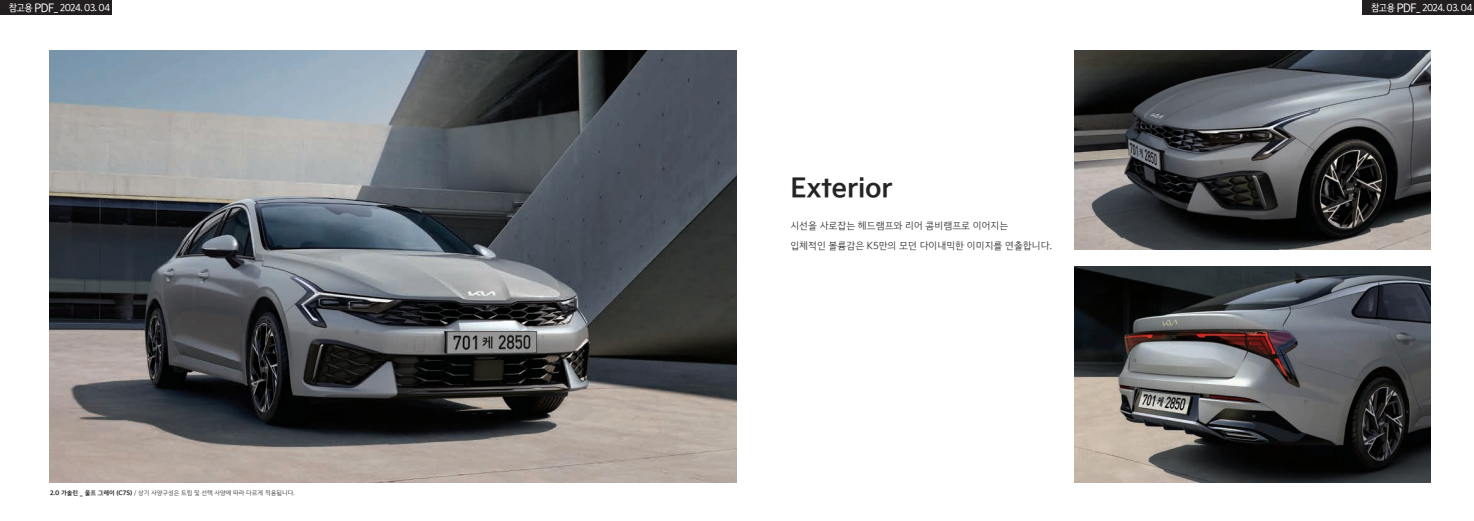
<style>
.page{position:relative;width:1474px;height:521px;background:#fff}
.page>*{position:absolute;margin:0;border:0;box-sizing:border-box;transform-origin:0 0}
.t1{font:26.25px "Kia Signature OTF Bold";letter-spacing:-.005em;color:#262324}
.t2{font:9.62px/20.1px "Kia Signature OTF Light";letter-spacing:-.005em;color:#262324}
.t3{font:9.62px "Kia Signature OTF Regular";letter-spacing:-.05em;color:#fff;scale:.93 1}
.t4{font:6.12px "Kia Signature OTF Light";letter-spacing:-.005em;color:#262324}
.s1{font-size:11.38px}
.s2{font-family:"Kia Signature OTF Bold"}
</style>
<div class="page">
<img style="left:1074px;top:266px;width:356px;height:217px">
<img style="left:50px;top:50px;width:687px;height:433px">
<img style="left:1074px;top:50px;width:356px;height:199px">
<div style="left:0;top:0;width:112px;height:15px;background:#231f20"></div>
<div style="left:1362px;top:0;width:111px;height:15px;background:#231f20"></div>
<p class="t3" style="left:9px;top:1px;width:110px">참고용 <span class="s1">PDF</span>_ 2024. 03. 04</p>
<p class="t3" style="left:1370px;top:1px;width:110px">참고용 <span class="s1">PDF</span>_ 2024. 03. 04</p>
<p class="t4" style="left:50px;top:489px;width:246px"><span class="s2">2.0 가솔린 _ 울프 그레이 (C7S)</span> / 상기 사양구성은 트림 및 선택 사양에 따라 다르게 적용됩니다.</p>
<h1 class="t1" style="left:790px;top:168px;width:104px">Exterior</h1>
<p class="t2" style="left:790px;top:215px;width:263px">시선을 사로잡는 헤드램프와 리어 콤비램프로 이어지는<br>입체적인 볼륨감은 K5만의 모던 다이내믹한 이미지를 연출합니다.</p>
</div>
